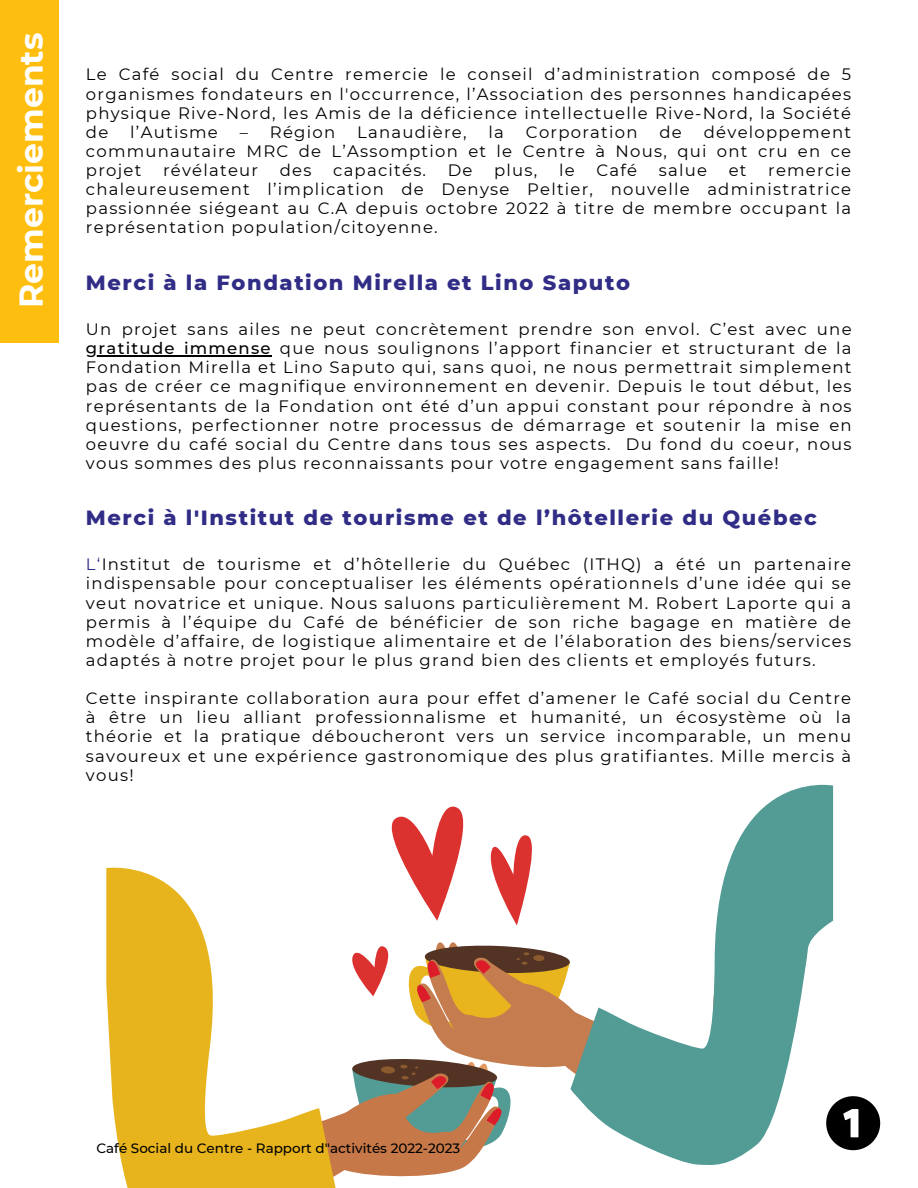
<style>
.page{position:relative;width:918px;height:1188px;background:#fff}
.page>*{position:absolute;margin:0;border:0;box-sizing:border-box;transform-origin:0 0}
.t1{font:700 33px "Montserrat";color:#fff}
.t2{font:800 21px "Montserrat";letter-spacing:.075em;color:#312d86}
.t3{font:16.5px/19.2px "Montserrat";letter-spacing:.075em;color:#000;text-align:justify}
.t4{font:500 13.5px "Montserrat";color:#000}
.s1{font-weight:500}
.s2{color:#312d86}
</style>
<div class="page">
<div style="left:0;top:0;width:58px;height:342px;background:#febe10"></div>
<svg style="left:391px;top:806px;width:73px;height:115px"></svg>
<svg style="left:490px;top:835px;width:42px;height:90px"></svg>
<svg style="left:575px;top:785px;width:258px;height:380px"></svg>
<svg style="left:106px;top:867px;width:231px;height:321px"></svg>
<svg style="left:341px;top:942px;width:234px;height:235px"></svg>
<svg style="left:826px;top:1096px;width:54px;height:54px"></svg>
<hr style="left:86px;top:355px;width:186px;height:1px;background:#000">
<p class="t1" style="left:11px;top:308px;width:277px;rotate:-90deg">Remerciements</p>
<p class="t3" style="left:86px;top:65px;width:767px">Le Café social du Centre remercie le conseil d’administration composé de 5 organismes fondateurs en l'occurrence, l’Association des personnes handicapées physique Rive-Nord, les Amis de la déficience intellectuelle Rive-Nord, la Société de</p>
<p class="t3" style="left:130px;top:122px;width:89px">l’Autisme</p>
<p class="t3" style="left:240px;top:122px;width:97px">– Région</p>
<p class="t3" style="left:357px;top:122px;width:111px">Lanaudière,</p>
<p class="t3" style="left:489px;top:122px;width:17px">la</p>
<p class="t3" style="left:526px;top:122px;width:113px">Corporation</p>
<p class="t3" style="left:660px;top:122px;width:24px">de</p>
<p class="t3" style="left:86px;top:122px;width:767px;text-indent:618px">développement communautaire MRC de L’Assomption et le Centre à Nous, qui ont cru en ce projet</p>
<p class="t3" style="left:163px;top:161px;width:97px">révélateur</p>
<p class="t3" style="left:280px;top:161px;width:33px">des</p>
<p class="t3" style="left:333px;top:161px;width:94px">capacités.</p>
<p class="t3" style="left:448px;top:161px;width:26px">De</p>
<p class="t3" style="left:494px;top:161px;width:45px">plus,</p>
<p class="t3" style="left:559px;top:161px;width:17px">le</p>
<p class="t3" style="left:596px;top:161px;width:42px">Café</p>
<p class="t3" style="left:659px;top:161px;width:50px">salue</p>
<p class="t3" style="left:729px;top:161px;width:19px">et</p>
<p class="t3" style="left:86px;top:161px;width:767px;text-indent:682px">remercie chaleureusement l’implication de Denyse Peltier, nouvelle administratrice passionnée siégeant au C.A depuis octobre 2022 à titre de membre occupant la représentation population/citoyenne.</p>
<p class="t2" style="left:86px;top:270px;width:546px">Merci à la Fondation Mirella et Lino Saputo</p>
<p class="t3" style="left:86px;top:320px;width:767px">Un projet sans ailes ne peut concrètement prendre son envol. C’est avec une <span class="s1">gratitude immense</span> que nous soulignons l’apport financier et structurant de la Fondation Mirella et Lino Saputo qui, sans quoi, ne nous permettrait simplement pas de créer ce magnifique environnement en devenir. Depuis le tout début, les représentants de la Fondation ont été d’un appui constant pour répondre à nos questions, perfectionner notre processus de démarrage et soutenir la mise en oeuvre du café social du Centre dans tous ses aspects. Du fond du coeur, nous vous sommes des plus reconnaissants pour votre engagement sans faille!</p>
<p class="t2" style="left:86px;top:505px;width:732px">Merci à l'Institut de tourisme et de l’hôtellerie du Québec</p>
<p class="t3" style="left:86px;top:555px;width:767px"><span class="s2">L‘</span>Institut de tourisme et d’hôtellerie du Québec (ITHQ) a été un partenaire indispensable pour conceptualiser les éléments opérationnels d’une idée qui se veut novatrice et unique. Nous saluons particulièrement M. Robert Laporte qui a permis à l’équipe du Café de bénéficier de son riche bagage en matière de modèle d’affaire, de logistique alimentaire et de l’élaboration des biens/services adaptés à notre projet pour le plus grand bien des clients et employés futurs.</p>
<p class="t3" style="left:86px;top:689px;width:767px">Cette inspirante collaboration aura pour effet d’amener le Café social du Centre à être un lieu alliant professionnalisme et humanité, un écosystème où la théorie et la pratique déboucheront vers un service incomparable, un menu savoureux et une expérience gastronomique des plus gratifiantes. Mille mercis à vous!</p>
<p class="t4" style="left:96px;top:1140px;width:365px">Café Social du Centre - Rapport d"activités 2022-2023</p>
</div>
